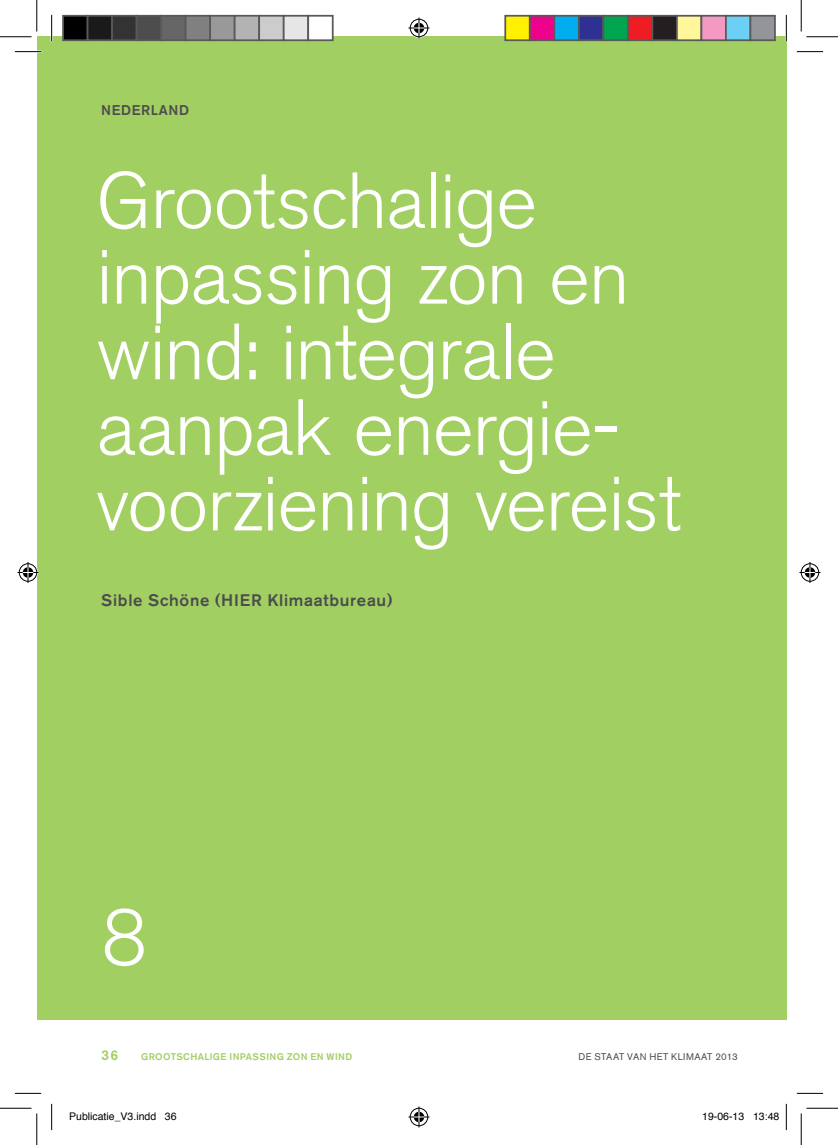
<style>
.page{position:relative;width:838px;height:1145px;background:#fff}
.page>*{position:absolute;margin:0;border:0;box-sizing:border-box;transform-origin:0 0}
.t1{font:300 78.75px/75.6px "Akzidenz Grotesk BQ";letter-spacing:-.015em;color:#fff}
.t2{font:500 16.62px "Akzidenz Grotesk BQ";letter-spacing:.045em;color:#4b4c4d}
.t3{font:500 14px "Akzidenz Grotesk BQ";color:#4b4c4d}
.t4{font:500 14px "Akzidenz Grotesk BQ";color:#a2cf62}
.t5{font:10.5px "Helvetica";color:#000}
.t6{font:500 9.62px "Akzidenz Grotesk BQ";letter-spacing:.045em;color:#a2cf62}
.t7{font:9.62px "Akzidenz Grotesk BQ";letter-spacing:.045em;color:#4b4c4d}
</style>
<div class="page">
<div style="left:37px;top:37px;width:749px;height:983px;background:#a2cf62"></div>
<hr style="left:15px;top:51px;width:26px;height:2px;background:#fff">
<hr style="left:51px;top:15px;width:2px;height:26px;background:#fff">
<hr style="left:785px;top:15px;width:2px;height:26px;background:#fff">
<svg style="left:15px;top:51px;width:26px;height:1px"></svg>
<svg style="left:796px;top:51px;width:27px;height:1px"></svg>
<svg style="left:15px;top:1093px;width:26px;height:1px"></svg>
<svg style="left:796px;top:1093px;width:27px;height:1px"></svg>
<svg style="left:51px;top:15px;width:1px;height:26px"></svg>
<svg style="left:51px;top:1104px;width:1px;height:26px"></svg>
<svg style="left:786px;top:15px;width:1px;height:26px"></svg>
<svg style="left:786px;top:1104px;width:1px;height:26px"></svg>
<hr style="left:0;top:36px;width:32px;height:1px;background:#000">
<hr style="left:806px;top:36px;width:31px;height:1px;background:#000">
<hr style="left:0;top:1108px;width:32px;height:1px;background:#000">
<hr style="left:806px;top:1108px;width:31px;height:1px;background:#000">
<hr style="left:36px;top:0;width:1px;height:31px;background:#000">
<hr style="left:36px;top:1113px;width:1px;height:32px;background:#000">
<hr style="left:800px;top:0;width:1px;height:31px;background:#000">
<hr style="left:800px;top:1113px;width:1px;height:32px;background:#000">
<svg style="left:408px;top:18px;width:21px;height:21px"></svg>
<svg style="left:408px;top:1106px;width:21px;height:21px"></svg>
<svg style="left:18px;top:562px;width:21px;height:21px"></svg>
<svg style="left:799px;top:562px;width:21px;height:21px"></svg>
<div style="left:63px;top:16px;width:25px;height:24px;background:#000"></div>
<div style="left:62px;top:15px;width:26px;height:26px;border:2px solid #595959"></div>
<div style="left:88px;top:16px;width:24px;height:24px;background:#1a1a1a"></div>
<div style="left:87px;top:15px;width:26px;height:26px;border:2px solid #595959"></div>
<div style="left:112px;top:16px;width:25px;height:24px;background:#333"></div>
<div style="left:111px;top:15px;width:26px;height:26px;border:2px solid #595959"></div>
<div style="left:137px;top:16px;width:24px;height:24px;background:#4d4d4d"></div>
<div style="left:136px;top:15px;width:26px;height:26px;border:2px solid #595959"></div>
<div style="left:161px;top:16px;width:25px;height:24px;background:#666"></div>
<div style="left:160px;top:15px;width:26px;height:26px;border:2px solid #595959"></div>
<div style="left:186px;top:16px;width:24px;height:24px;background:#808080"></div>
<div style="left:185px;top:15px;width:26px;height:26px;border:2px solid #595959"></div>
<div style="left:210px;top:16px;width:25px;height:24px;background:#999"></div>
<div style="left:209px;top:15px;width:26px;height:26px;border:2px solid #595959"></div>
<div style="left:235px;top:16px;width:24px;height:24px;background:#b3b3b3"></div>
<div style="left:234px;top:15px;width:26px;height:26px;border:2px solid #595959"></div>
<div style="left:259px;top:16px;width:25px;height:24px;background:#ccc"></div>
<div style="left:258px;top:15px;width:26px;height:26px;border:2px solid #595959"></div>
<div style="left:284px;top:16px;width:24px;height:24px;background:#e6e6e6"></div>
<div style="left:283px;top:15px;width:26px;height:26px;border:2px solid #595959"></div>
<div style="left:308px;top:16px;width:25px;height:24px;background:#fff"></div>
<div style="left:307px;top:15px;width:26px;height:26px;border:2px solid #595959"></div>
<div style="left:505px;top:16px;width:24px;height:24px;background:#fff101"></div>
<div style="left:504px;top:15px;width:26px;height:26px;border:2px solid #595959"></div>
<div style="left:529px;top:16px;width:25px;height:24px;background:#ed028c"></div>
<div style="left:529px;top:15px;width:26px;height:26px;border:2px solid #595959"></div>
<div style="left:554px;top:16px;width:24px;height:24px;background:#00aeef"></div>
<div style="left:553px;top:15px;width:26px;height:26px;border:2px solid #595959"></div>
<div style="left:578px;top:16px;width:25px;height:24px;background:#2e3092"></div>
<div style="left:578px;top:15px;width:26px;height:26px;border:2px solid #595959"></div>
<div style="left:603px;top:16px;width:24px;height:24px;background:#00a54f"></div>
<div style="left:602px;top:15px;width:26px;height:26px;border:2px solid #595959"></div>
<div style="left:627px;top:16px;width:25px;height:24px;background:#ee1d23"></div>
<div style="left:627px;top:15px;width:26px;height:26px;border:2px solid #595959"></div>
<div style="left:652px;top:16px;width:24px;height:24px;background:#231f20"></div>
<div style="left:651px;top:15px;width:26px;height:26px;border:2px solid #595959"></div>
<div style="left:676px;top:16px;width:25px;height:24px;background:#fff79a"></div>
<div style="left:676px;top:15px;width:26px;height:26px;border:2px solid #595959"></div>
<div style="left:701px;top:16px;width:24px;height:24px;background:#f499c2"></div>
<div style="left:700px;top:15px;width:26px;height:26px;border:2px solid #595959"></div>
<div style="left:725px;top:16px;width:25px;height:24px;background:#6bcff6"></div>
<div style="left:725px;top:15px;width:26px;height:26px;border:2px solid #595959"></div>
<div style="left:750px;top:16px;width:24px;height:24px;background:#939598"></div>
<div style="left:749px;top:15px;width:26px;height:26px;border:2px solid #595959"></div>
<p class="t3" style="left:101px;top:101px;width:11px">NEDERLAND</p>
<p class="t1" style="left:96px;top:165px;width:586px">Grootschalige inpassing zon en wind: integrale aanpak energie&shy;voorziening vereist</p>
<p class="t2" style="left:101px;top:590px;width:293px">SIBLE SCHÖNE (HIER KLIMAATBUREAU)</p>
<p class="t1" style="left:101px;top:902px;width:47px">8</p>
<p class="t4" style="left:101px;top:1046px;width:19px">36</p>
<p class="t7" style="left:578px;top:1051px;width:161px">DE STAAT VAN HET KLIMAAT 2013</p>
<p class="t6" style="left:141px;top:1050px;width:37px">GROOTSCHALIGE</p>
<p class="t6" style="left:229px;top:1050px;width:7px">INPASSING</p>
<p class="t6" style="left:287px;top:1050px;width:55px">ZON EN WIND</p>
<p class="t5" style="left:69px;top:1108px;width:109px">Publicatie_V3.indd 36</p>
<p class="t5" style="left:702px;top:1108px;width:79px">19-06-13 13:48</p>
</div>
